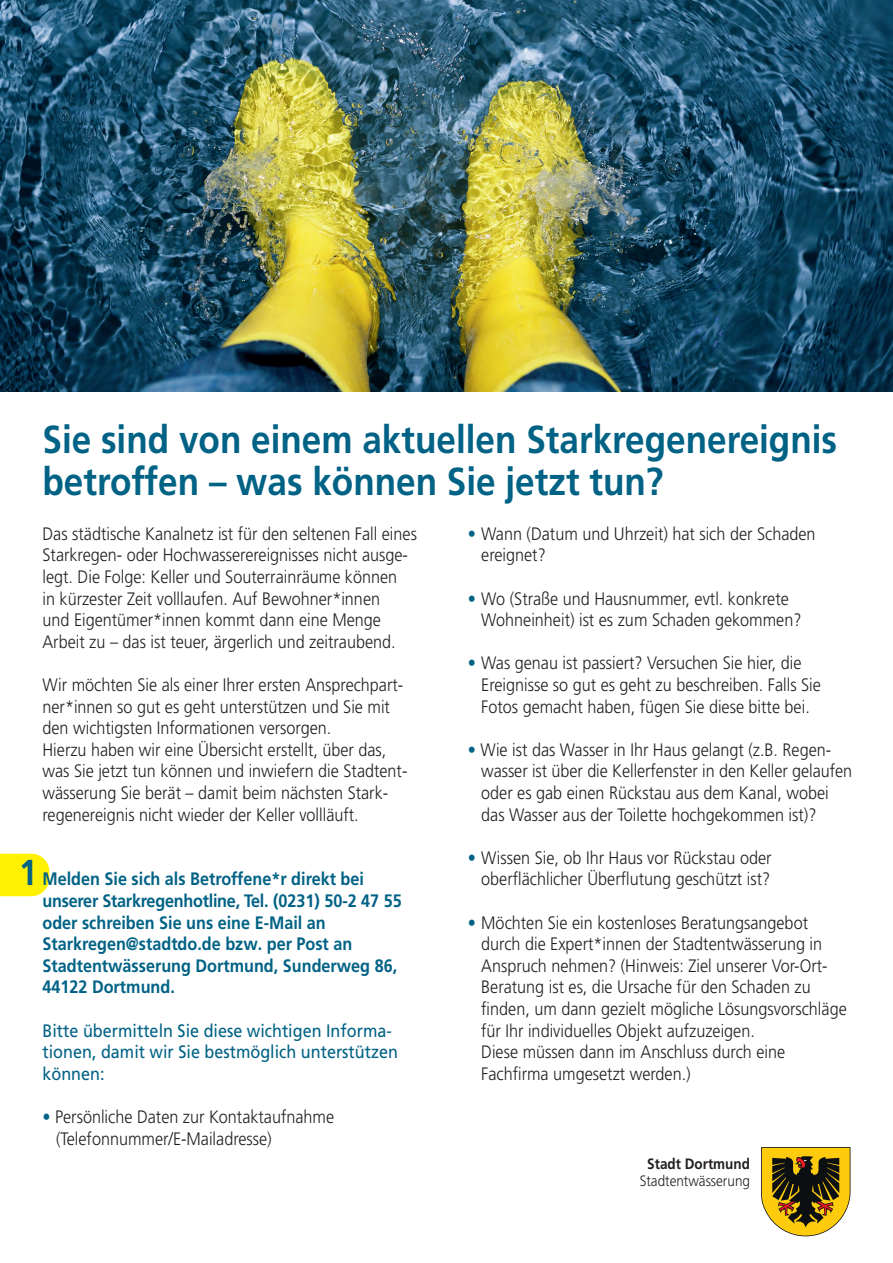
<style>
.page{position:relative;width:893px;height:1263px;background:#fff}
.page>*{position:absolute;margin:0;border:0;box-sizing:border-box;transform-origin:0 0}
.t1{font:700 39px/42px "Frutiger LT Pro";color:#006285;scale:.9 1}
.t2{font:700 36px "Frutiger LT Pro";color:#006285;scale:.9 1}
.t3{font:300 18px/21.6px "Frutiger LT Pro";color:#231f20;scale:.9 1}
.t4{font:700 18px/21.6px "Frutiger LT Pro";color:#006285;scale:.9 1}
.t5{font:18px/21.6px "Frutiger LT Pro";color:#006285;scale:.9 1}
.t6{font:300 15px "Frutiger LT";color:#231f20;scale:.9 1}
.t7{font:700 15px "Frutiger LT";color:#231f20;scale:.9 1}
.s1{color:#006285}
</style>
<div class="page">
<div style="left:0;top:854px;width:49px;height:42px;background:#fff101"></div>
<img style="left:0;top:0;width:893px;height:391px">
<svg style="left:761px;top:1147px;width:89px;height:89px;background:#9e8328"></svg>
<h2 class="t2" style="left:19px;top:851px;width:22px">1</h2>
<h1 class="t1" style="left:43px;top:419px;width:884px">Sie sind von einem aktuellen Starkregenereignis betroffen – was können Sie jetzt tun?</h1>
<p class="t3" style="left:481px;top:523px;width:373px;text-indent:-13px"><span class="s1">•</span> Wann (Datum und Uhrzeit) hat sich der Schaden ereignet?</p>
<p class="t3" style="left:481px;top:588px;width:357px;text-indent:-13px"><span class="s1">•</span> Wo (Straße und Hausnummer, evtl. konkrete<br>Wohneinheit) ist es zum Schaden gekommen?</p>
<p class="t3" style="left:481px;top:652px;width:379px;text-indent:-13px"><span class="s1">•</span> Was genau ist passiert? Versuchen Sie hier, die<br>Ereignisse so gut es geht zu beschreiben. Falls Sie<br>Fotos gemacht haben, fügen Sie diese bitte bei.</p>
<p class="t3" style="left:481px;top:739px;width:414px;text-indent:-13px"><span class="s1">•</span> Wie ist das Wasser in Ihr Haus gelangt (z.B. Regen&shy;wasser ist über die Kellerfenster in den Keller gelaufen oder es gab einen Rückstau aus dem Kanal, wobei das Wasser aus der Toilette hochgekommen ist)?</p>
<p class="t3" style="left:468px;top:847px;width:339px;text-align:right"><span class="s1">•</span> Wissen Sie, ob Ihr Haus vor Rückstau oder oberflächlicher Überflutung geschützt ist?</p>
<p class="t3" style="left:481px;top:912px;width:408px;text-indent:-13px"><span class="s1">•</span> Möchten Sie ein kostenloses Beratungsangebot durch die Expert*innen der Stadtentwässerung in Anspruch nehmen? (Hinweis: Ziel unserer Vor-Ort-Beratung ist es, die Ursache für den Schaden zu finden, um dann gezielt mögliche Lösungsvorschläge für Ihr individuelles Objekt aufzuzeigen.<br>Diese müssen dann im Anschluss durch eine Fachfirma umgesetzt werden.)</p>
<p class="t3" style="left:43px;top:523px;width:418px">Das städtische Kanalnetz ist für den seltenen Fall eines Starkregen- oder Hochwasserereignisses nicht ausge&shy;legt. Die Folge: Keller und Souterrainräume können<br>in kürzester Zeit volllaufen. Auf Bewohner*innen<br>und Eigentümer*innen kommt dann eine Menge Arbeit zu – das ist teuer, ärgerlich und zeitraubend.</p>
<p class="t3" style="left:43px;top:674px;width:407px">Wir möchten Sie als einer Ihrer ersten Ansprechpart&shy;ner*innen so gut es geht unterstützen und Sie mit den wichtigsten Informationen versorgen.<br>Hierzu haben wir eine Übersicht erstellt, über das, was Sie jetzt tun können und inwiefern die Stadtent&shy;wässerung Sie berät – damit beim nächsten Stark&shy;regenereignis nicht wieder der Keller vollläuft.</p>
<p class="t4" style="left:43px;top:868px;width:401px">Melden Sie sich als Betroffene*r direkt bei unserer Starkregenhotline, Tel. (0231) 50-2 47 55 oder schreiben Sie uns eine E-Mail an Starkregen@stadtdo.de bzw. per Post an Stadtentwässerung Dortmund, Sunderweg 86, 44122 Dortmund.</p>
<p class="t5" style="left:43px;top:1020px;width:397px">Bitte übermitteln Sie diese wichtigen Informa&shy;tionen, damit wir Sie bestmöglich unterstützen können:</p>
<p class="t3" style="left:56px;top:1106px;width:311px;text-indent:-13px"><span class="s1">•</span> Persönliche Daten zur Kontaktaufnahme (Telefonnummer/E-Mailadresse)</p>
<p class="t7" style="left:647px;top:1155px;width:116px">Stadt Dortmund</p>
<p class="t6" style="left:640px;top:1172px;width:124px">Stadtentwässerung</p>
</div>
